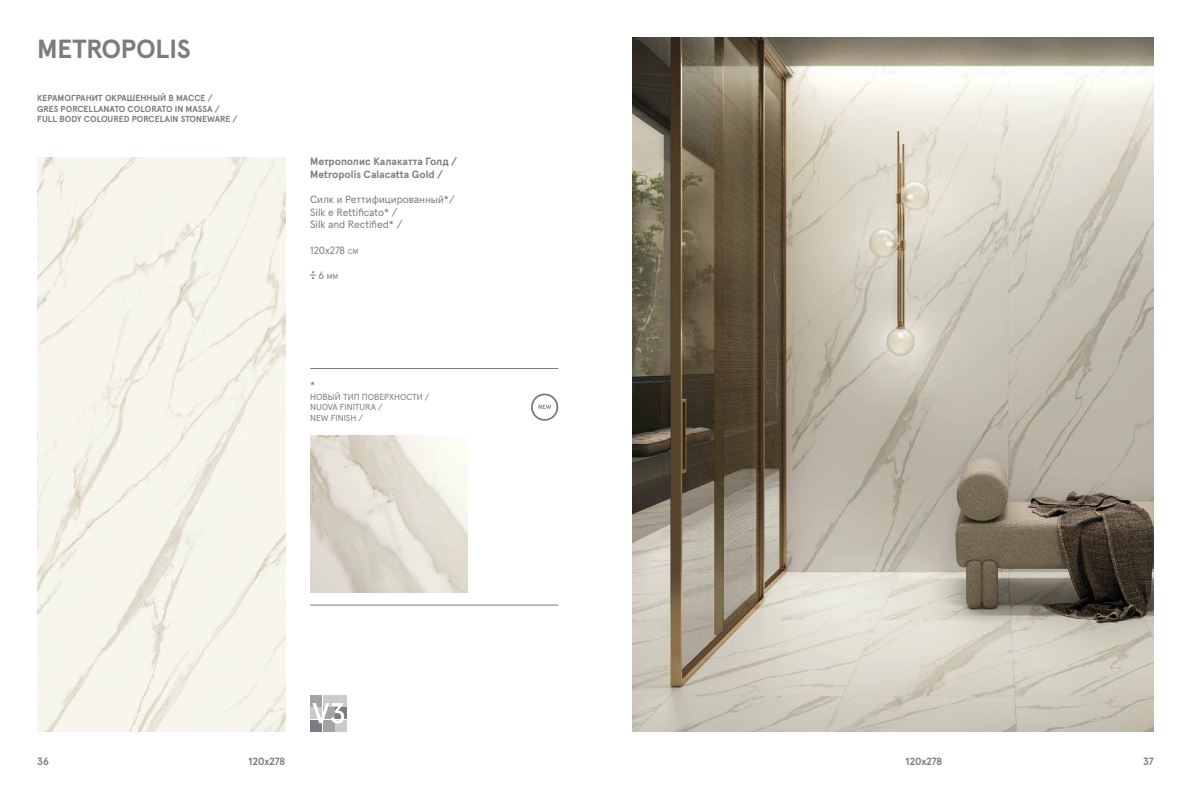
<style>
.page{position:relative;width:1191px;height:794px;background:#fff}
.page>*{position:absolute;margin:0;border:0;box-sizing:border-box;transform-origin:0 0}
.t1{font:700 26.25px "Apercu Pro";letter-spacing:-.01em;color:#7a7c81}
.t2{font:10.5px/12.6px "Apercu Pro";color:#7a7c81}
.t3{font:700 10.5px/12.6px "Apercu Pro";color:#7a7c81}
.t4{font:700 8.75px/10.5px "Apercu Pro";color:#7a7c81}
.t5{font:8.75px/10.5px "Apercu Pro";color:#7a7c81}
.t6{font:7.35px "Apercu Pro";color:#7a7c81}
.s1{font-size:7.35px}
.s2{font-size:10.5px}
</style>
<div class="page">
<img style="left:310px;top:435px;width:157px;height:157px">
<hr style="left:310px;top:368px;width:248px;height:1px;background:#7a7c81">
<hr style="left:310px;top:605px;width:248px;height:1px;background:#7a7c81">
<svg style="left:310px;top:271px;width:6px;height:8px"></svg>
<img style="left:37px;top:157px;width:248px;height:575px">
<img style="left:632px;top:37px;width:521px;height:695px">
<svg style="left:531px;top:393px;width:27px;height:28px"></svg>
<div style="left:310px;top:694px;width:12px;height:12px;background:#a2a3a7"></div>
<div style="left:323px;top:694px;width:12px;height:12px;background:#cacbcd"></div>
<div style="left:335px;top:694px;width:12px;height:12px;background:#cacbcd"></div>
<div style="left:310px;top:707px;width:12px;height:12px;background:#cacbcd"></div>
<div style="left:335px;top:707px;width:12px;height:12px;background:#7a7c81"></div>
<div style="left:310px;top:720px;width:12px;height:12px;background:#7a7c81"></div>
<div style="left:323px;top:720px;width:12px;height:12px;background:#a2a3a7"></div>
<div style="left:335px;top:720px;width:12px;height:12px;background:#cacbcd"></div>
<svg style="left:312px;top:703px;width:32px;height:20px"></svg>
<h1 class="t1" style="left:37px;top:28px;width:155px">METROPOLIS</h1>
<p class="t4" style="left:37px;top:92px;width:202px">КЕРАМОГРАНИТ ОКРАШЕННЫЙ В МАССЕ /<br>GRES PORCELLANATO COLORATO IN MASSA /<br>FULL BODY COLOURED PORCELAIN STONEWARE /</p>
<p class="t3" style="left:310px;top:155px;width:148px">Метрополис Калакатта Голд /<br>Metropolis Calacatta Gold /</p>
<p class="t2" style="left:310px;top:192px;width:146px">Силк и Pеттифицированный*/<br>Silk e Rettificato* /<br>Silk and Rectified* /</p>
<p class="t2" style="left:310px;top:243px;width:50px">120x278 <span class="s1">CM</span></p>
<p class="t6" style="left:318px;top:271px;width:21px"><span class="s2">6</span> MM</p>
<p class="t2" style="left:310px;top:378px;width:7px">*</p>
<p class="t5" style="left:310px;top:391px;width:121px">НОВЫЙ ТИП ПОВЕРХНОСТИ /<br>NUOVA FINITURA /<br>NEW FINISH /</p>
<p class="t3" style="left:37px;top:754px;width:13px">36</p>
<p class="t3" style="left:249px;top:754px;width:38px">120x278</p>
<p class="t3" style="left:905px;top:754px;width:38px">120x278</p>
<p class="t3" style="left:1143px;top:754px;width:12px">37</p>
</div>
